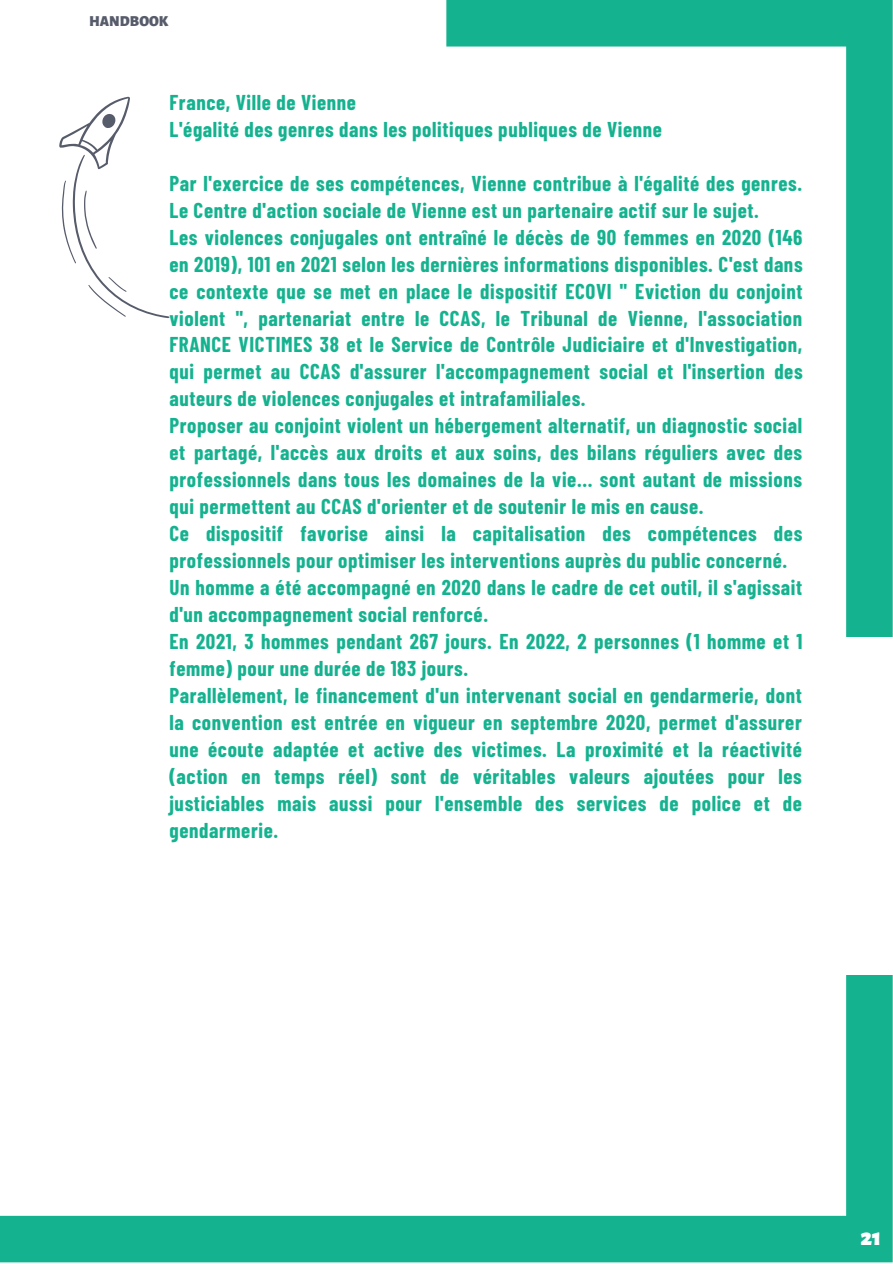
<style>
.page{position:relative;width:893px;height:1264px;background:#fff}
.page>*{position:absolute;margin:0;border:0;box-sizing:border-box;transform-origin:0 0}
.t1{font:900 24px "Alegreya Sans SC";color:#fff}
.t2{font:700 21px/27px "Barlow Condensed";letter-spacing:.03em;color:#15b28f}
.t3{font:900 15px "Alegreya Sans SC";color:#575c6b}
</style>
<div class="page">
<svg style="left:446px;top:0;width:446px;height:636px"></svg>
<svg style="left:0;top:975px;width:892px;height:287px"></svg>
<svg style="left:59px;top:97px;width:110px;height:221px"></svg>
<p class="t3" style="left:89px;top:14px;width:81px">HANDBOOK</p>
<p class="t2" style="left:169px;top:88px;width:494px">France, Ville de Vienne<br>L'égalité des genres dans les politiques publiques de Vienne</p>
<p class="t2" style="left:169px;top:169px;width:634px">Par l'exercice de ses compétences, Vienne contribue à l'égalité des genres.<br>Le Centre d'action sociale de Vienne est un partenaire actif sur le sujet.<br>Les violences conjugales ont entraîné le décès de 90 femmes en 2020 (146 en 2019), 101 en 2021 selon les dernières informations disponibles. C'est dans ce contexte que se met en place le dispositif ECOVI " Eviction du conjoint violent ", partenariat entre le CCAS, le Tribunal de Vienne, l'association FRANCE VICTIMES 38 et le Service de Contrôle Judiciaire et d'Investigation, qui permet au CCAS d'assurer l'accompagnement social et l'insertion des auteurs de violences conjugales et intrafamiliales.<br>Proposer au conjoint violent un hébergement alternatif, un diagnostic social et partagé, l'accès aux droits et aux soins, des bilans réguliers avec des professionnels dans tous les domaines de la vie... sont autant de missions qui permettent au CCAS d'orienter et de soutenir le mis en cause.<br>Ce dispositif favorise ainsi la capitalisation des compétences des professionnels pour optimiser les interventions auprès du public concerné.<br>Un homme a été accompagné en 2020 dans le cadre de cet outil, il s'agissait d'un accompagnement social renforcé.<br>En 2021, 3 hommes pendant 267 jours. En 2022, 2 personnes (1 homme et 1 femme) pour une durée de 183 jours.<br>Parallèlement, le financement d'un intervenant social en gendarmerie, dont la convention est entrée en vigueur en septembre 2020, permet d'assurer une écoute adaptée et active des victimes. La proximité et la réactivité (action en temps réel) sont de véritables valeurs ajoutées pour les justiciables mais aussi pour l'ensemble des services de police et de gendarmerie.</p>
<p class="t1" style="left:860px;top:1225px;width:22px">21</p>
<p class="t1" style="left:862px;top:1225px;width:14px">4</p>
</div>
